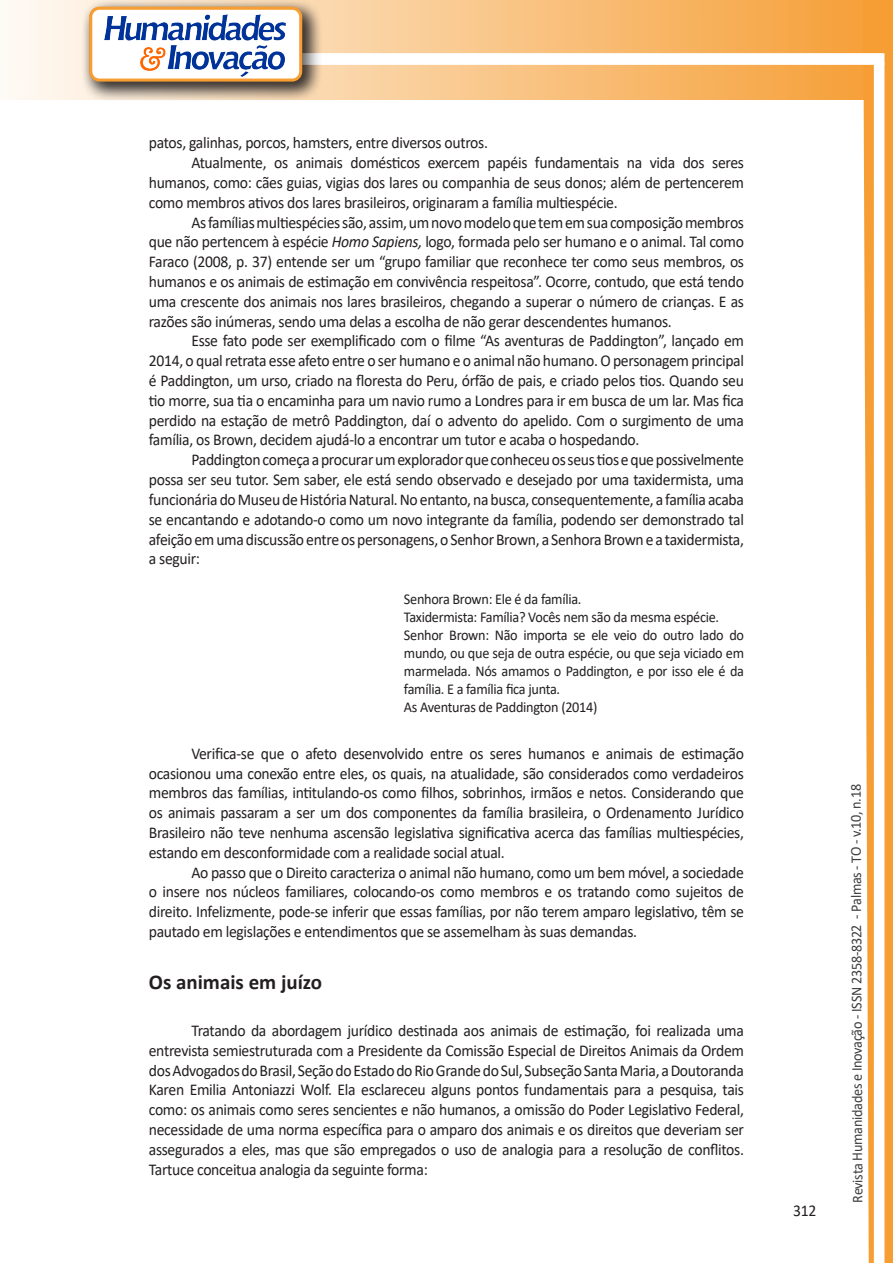
<style>
.page{position:relative;width:893px;height:1263px;background:#fff}
.page>*{position:absolute;margin:0;border:0;box-sizing:border-box;transform-origin:0 0}
.Titulo_2{font:700 21px "Calibri";color:#231f20}
.texto{font:16.5px/19.8px "Calibri";letter-spacing:-.02em;color:#231f20;text-align:justify;scale:.95 1}
.citacao{font:15px/18px "Calibri";letter-spacing:-.02em;color:#231f20;text-align:justify;scale:.95 1}
.t1{font:15px "Calibri";letter-spacing:-.025em;color:#3e3e3f;scale:.95 1}
.s1{font-style:italic}
</style>
<div class="page">
<svg style="left:5px;top:0;width:858px;height:100px;background:#f9c484"></svg>
<div style="left:302px;top:53px;width:582px;height:12px;background:#fff;border:2px solid #fff"></div>
<svg style="left:863px;top:0;width:30px;height:1263px"></svg>
<div style="left:81px;top:0;width:241px;height:102px;background:#231f20;opacity:.75"></div>
<div style="left:91px;top:8px;width:210px;height:72px;background:#fff;border-radius:9px"></div>
<img style="left:104px;top:14px;width:181px;height:62px">
<div style="left:89px;top:7px;width:213px;height:75px;border:3px solid #f69e34;border-radius:9px"></div>
<p class="texto" style="left:149px;top:133px;width:358px">patos, galinhas, porcos, hamsters, entre diversos outros.</p>
<p class="texto" style="left:149px;top:152px;width:628px;text-indent:43px">Atualmente, os animais domésticos exercem papéis fundamentais na vida dos seres humanos, como: cães guias, vigias dos lares ou companhia de seus donos; além de pertencerem como membros ativos dos lares brasileiros, originaram a família multiespécie.</p>
<p class="texto" style="left:149px;top:212px;width:628px;text-indent:43px">As famílias multiespécies são, assim, um novo modelo que tem em sua composição membros que não pertencem à espécie <span class="s1">Homo Sapiens,</span> logo, formada pelo ser humano e o animal. Tal como Faraco (2008, p. 37) entende ser um “grupo familiar que reconhece ter como seus membros, os humanos e os animais de estimação em convivência respeitosa”. Ocorre, contudo, que está tendo uma crescente dos animais nos lares brasileiros, chegando a superar o número de crianças. E as razões são inúmeras, sendo uma delas a escolha de não gerar descendentes humanos.</p>
<p class="texto" style="left:149px;top:331px;width:628px;text-indent:43px">Esse fato pode ser exemplificado com o filme “As aventuras de Paddington”, lançado em 2014, o qual retrata esse afeto entre o ser humano e o animal não humano. O personagem principal é Paddington, um urso, criado na floresta do Peru, órfão de pais, e criado pelos tios. Quando seu tio morre, sua tia o encaminha para um navio rumo a Londres para ir em busca de um lar. Mas fica perdido na estação de metrô Paddington, daí o advento do apelido. Com o surgimento de uma família, os Brown, decidem ajudá-lo a encontrar um tutor e acaba o hospedando.</p>
<p class="texto" style="left:149px;top:449px;width:628px;text-indent:43px">Paddington começa a procurar um explorador que conheceu os seus tios e que possivelmente possa ser seu tutor. Sem saber, ele está sendo observado e desejado por uma taxidermista, uma funcionária do Museu de História Natural. No entanto, na busca, consequentemente, a família acaba se encantando e adotando-o como um novo integrante da família, podendo ser demonstrado tal afeição em uma discussão entre os personagens, o Senhor Brown, a Senhora Brown e a taxidermista, a seguir:</p>
<p class="citacao" style="left:404px;top:589px;width:188px">Senhora Brown: Ele é da família.</p>
<p class="citacao" style="left:404px;top:607px;width:333px">Taxidermista: Família? Vocês nem são da mesma espécie.</p>
<p class="citacao" style="left:404px;top:625px;width:359px">Senhor Brown: Não importa se ele veio do outro lado do mundo, ou que seja de outra espécie, ou que seja viciado em marmelada. Nós amamos o Paddington, e por isso ele é da família. E a família fica junta.</p>
<p class="citacao" style="left:404px;top:697px;width:205px">As Aventuras de Paddington (2014)</p>
<p class="texto" style="left:149px;top:743px;width:628px;text-indent:43px">Verifica-se que o afeto desenvolvido entre os seres humanos e animais de estimação ocasionou uma conexão entre eles, os quais, na atualidade, são considerados como verdadeiros membros das famílias, intitulando-os como filhos, sobrinhos, irmãos e netos. Considerando que os animais passaram a ser um dos componentes da família brasileira, o Ordenamento Jurídico Brasileiro não teve nenhuma ascensão legislativa significativa acerca das famílias multiespécies, estando em desconformidade com a realidade social atual.</p>
<p class="texto" style="left:149px;top:862px;width:628px;text-indent:43px">Ao passo que o Direito caracteriza o animal não humano, como um bem móvel, a sociedade o insere nos núcleos familiares, colocando-os como membros e os tratando como sujeitos de direito. Infelizmente, pode-se inferir que essas famílias, por não terem amparo legislativo, têm se pautado em legislações e entendimentos que se assemelham às suas demandas.</p>
<p class="Titulo_2" style="left:149px;top:967px;width:175px">Os animais em juízo</p>
<p class="texto" style="left:149px;top:1020px;width:628px;text-indent:43px">Tratando da abordagem jurídico destinada aos animais de estimação, foi realizada uma entrevista semiestruturada com a Presidente da Comissão Especial de Direitos Animais da Ordem dos Advogados do Brasil, Seção do Estado do Rio Grande do Sul, Subseção Santa Maria, a Doutoranda Karen Emilia Antoniazzi Wolf. Ela esclareceu alguns pontos fundamentais para a pesquisa, tais como: os animais como seres sencientes e não humanos, a omissão do Poder Legislativo Federal, necessidade de uma norma específica para o amparo dos animais e os direitos que deveriam ser assegurados a eles, mas que são empregados o uso de analogia para a resolução de conflitos.<br>Tartuce conceitua analogia da seguinte forma:</p>
<p class="texto" style="left:793px;top:1200px;width:26px">312</p>
<p class="t1" style="left:846px;top:1203px;width:442px;rotate:-90deg">Revista Humanidades e Inovação - ISSN 2358-8322 - Palmas - TO - v.10, n.18</p>
</div>
